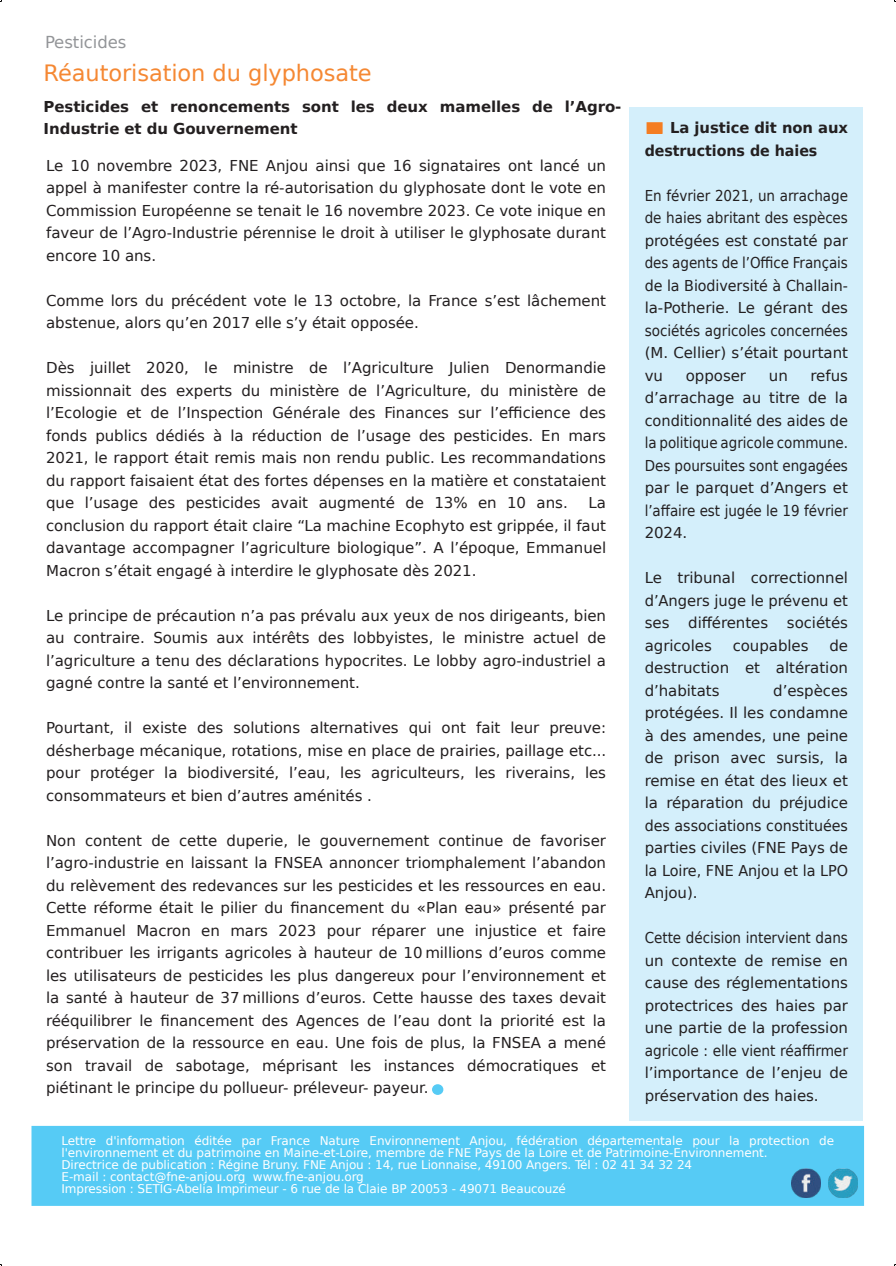
<style>
.page{position:relative;width:896px;height:1266px;background:#fff}
.page>*{position:absolute;margin:0;border:0;box-sizing:border-box;transform-origin:0 0}
.t1{font:22.5px "DejaVu Sans";letter-spacing:-.005em;color:#f58833}
.t2{font:16.5px "DejaVu Sans";letter-spacing:-.005em;color:#939598}
.t3{font:15px/22.5px "DejaVu Sans";letter-spacing:-.005em;color:#231f20;text-align:justify}
.t4{font:15px/22.5px "DejaVu Sans";letter-spacing:-.005em;color:#231f20;text-align:justify;scale:.9 1}
.t5{font:700 15px/22.5px "DejaVu Sans";letter-spacing:-.005em;color:#231f20}
.t6{font:12px/12px "DejaVu Sans";letter-spacing:-.01em;color:#fff}
</style>
<div class="page">
<div style="left:32px;top:1127px;width:831px;height:78px;background:#56cbf5"></div>
<div style="left:32px;top:1126px;width:832px;height:80px;border:2px solid #56cbf5"></div>
<div style="left:433px;top:1085px;width:10px;height:9px;background:#56cbf5;border-radius:50%"></div>
<div style="left:432px;top:1084px;width:11px;height:11px;border:2px solid #56cbf5;border-radius:50%"></div>
<img style="left:791px;top:1169px;width:29px;height:29px">
<img style="left:828px;top:1168px;width:29px;height:29px">
<div style="left:630px;top:107px;width:233px;height:1013px;background:#d4effb"></div>
<div style="left:647px;top:123px;width:15px;height:10px;background:#f47d22"></div>
<div style="left:647px;top:122px;width:16px;height:12px;border:2px solid #f47d22"></div>
<p class="t2" style="left:45px;top:32px;width:83px">Pesticides</p>
<h1 class="t1" style="left:44px;top:60px;width:330px">Réautorisation du glyphosate</h1>
<p class="t5" style="left:44px;top:95px;width:579px">Pesticides et renoncements sont les deux mamelles de l’Agro-<br>Industrie et du Gouvernement</p>
<p class="t3" style="left:46px;top:154px;width:561px">Le 10 novembre 2023, FNE Anjou ainsi que 16 signataires ont lancé un appel à manifester contre la ré-autorisation du glyphosate dont le vote en Commission Européenne se tenait le 16 novembre 2023. Ce vote inique en faveur de l’Agro-Industrie pérennise le droit à utiliser le glyphosate durant encore 10 ans.</p>
<p class="t3" style="left:46px;top:289px;width:561px">Comme lors du précédent vote le 13 octobre, la France s’est lâchement abstenue, alors qu’en 2017 elle s’y était opposée.</p>
<p class="t3" style="left:46px;top:357px;width:561px">Dès juillet 2020, le ministre de l’Agriculture Julien Denormandie missionnait des experts du ministère de l’Agriculture, du ministère de l’Ecologie et de l’Inspection Générale des Finances sur l’efficience des fonds publics dédiés à la réduction de l’usage des pesticides. En mars 2021, le rapport était remis mais non rendu public. Les recommandations du rapport faisaient état des fortes dépenses en la matière et constataient que l’usage des pesticides avait augmenté de 13% en 10 ans.</p>
<p class="t3" style="left:46px;top:492px;width:561px;text-indent:542px">La conclusion du rapport était claire “La machine Ecophyto est grippée, il faut davantage accompagner l’agriculture biologique”. A l’époque, Emmanuel Macron s’était engagé à interdire le glyphosate dès 2021.</p>
<p class="t3" style="left:46px;top:604px;width:561px">Le principe de précaution n’a pas prévalu aux yeux de nos dirigeants, bien au contraire. Soumis aux intérêts des lobbyistes, le ministre actuel de l’agriculture a tenu des déclarations hypocrites. Le lobby agro-industriel a gagné contre la santé et l’environnement.</p>
<p class="t3" style="left:46px;top:717px;width:561px">Pourtant, il existe des solutions alternatives qui ont fait leur preuve: désherbage mécanique, rotations, mise en place de prairies, paillage etc... pour protéger la biodiversité, l’eau, les agriculteurs, les riverains, les consommateurs et bien d’autres aménités .</p>
<p class="t3" style="left:46px;top:829px;width:561px">Non content de cette duperie, le gouvernement continue de favoriser l’agro-industrie en laissant la FNSEA annoncer triomphalement l’abandon du relèvement des redevances sur les pesticides et les ressources en eau.<br>Cette réforme était le pilier du financement du «Plan eau» présenté par Emmanuel Macron en mars 2023 pour réparer une injustice et faire contribuer les irrigants agricoles à hauteur de 10 millions d’euros comme les utilisateurs de pesticides les plus dangereux pour l’environnement et la santé à hauteur de 37 millions d’euros. Cette hausse des taxes devait rééquilibrer le financement des Agences de l’eau dont la priorité est la préservation de la ressource en eau. Une fois de plus, la FNSEA a mené son travail de sabotage, méprisant les instances démocratiques et piétinant le principe du pollueur- préleveur- payeur.</p>
<p class="t5" style="left:645px;top:117px;width:205px;text-indent:26px">La justice dit non aux destructions de haies</p>
<p class="t4" style="left:645px;top:184px;width:227px">En février 2021, un arrachage de haies abritant des espèces protégées est constaté par des agents de l’Office Français de la Biodiversité à Challain&shy;la-Potherie. Le gérant des sociétés agricoles concernées (M. Cellier) s’était pourtant vu</p>
<p class="t3" style="left:645px;top:364px;width:205px;text-indent:166px">refus d’arrachage au titre de la conditionnalité des aides de la politique agricole commune.<br>Des poursuites sont engagées par le parquet d’Angers et l’affaire est jugée le 19 février 2024.</p>
<p class="t3" style="left:645px;top:567px;width:205px">Le tribunal correctionnel d’Angers juge le prévenu et ses différentes sociétés agricoles</p>
<p class="t3" style="left:686px;top:364px;width:62px">opposer</p>
<p class="t3" style="left:769px;top:364px;width:20px">un</p>
<p class="t3" style="left:645px;top:634px;width:205px;text-indent:185px">de destruction et altération d’habitats</p>
<p class="t3" style="left:733px;top:634px;width:77px">coupables</p>
<p class="t3" style="left:645px;top:679px;width:205px;text-indent:129px">d’espèces protégées. Il les condamne à des amendes, une peine de prison avec sursis, la remise en état des lieux et la réparation du préjudice des associations constituées parties civiles (FNE Pays de la Loire, FNE Anjou et la LPO Anjou).</p>
<p class="t4" style="left:645px;top:927px;width:227px">Cette décision intervient dans un contexte de remise en cause des réglementations protectrices des haies par une partie de la profession agricole : elle vient réaffirmer l’importance de l’enjeu de préservation des haies.</p>
<p class="t6" style="left:62px;top:1134px;width:774px">Lettre d'information éditée par France Nature Environnement Anjou, fédération départementale pour la protection de l'environnement et du patrimoine en Maine-et-Loire, membre de FNE Pays de la Loire et de Patrimoine-Environnement.<br>Directrice de publication : Régine Bruny. FNE Anjou : 14, rue Lionnaise, 49100 Angers. Tél : 02 41 34 32 24<br>E-mail : contact@fne-anjou.org www.fne-anjou.org<br>Impression : SETIG-Abelia Imprimeur - 6 rue de la Claie BP 20053 - 49071 Beaucouzé</p>
</div>
